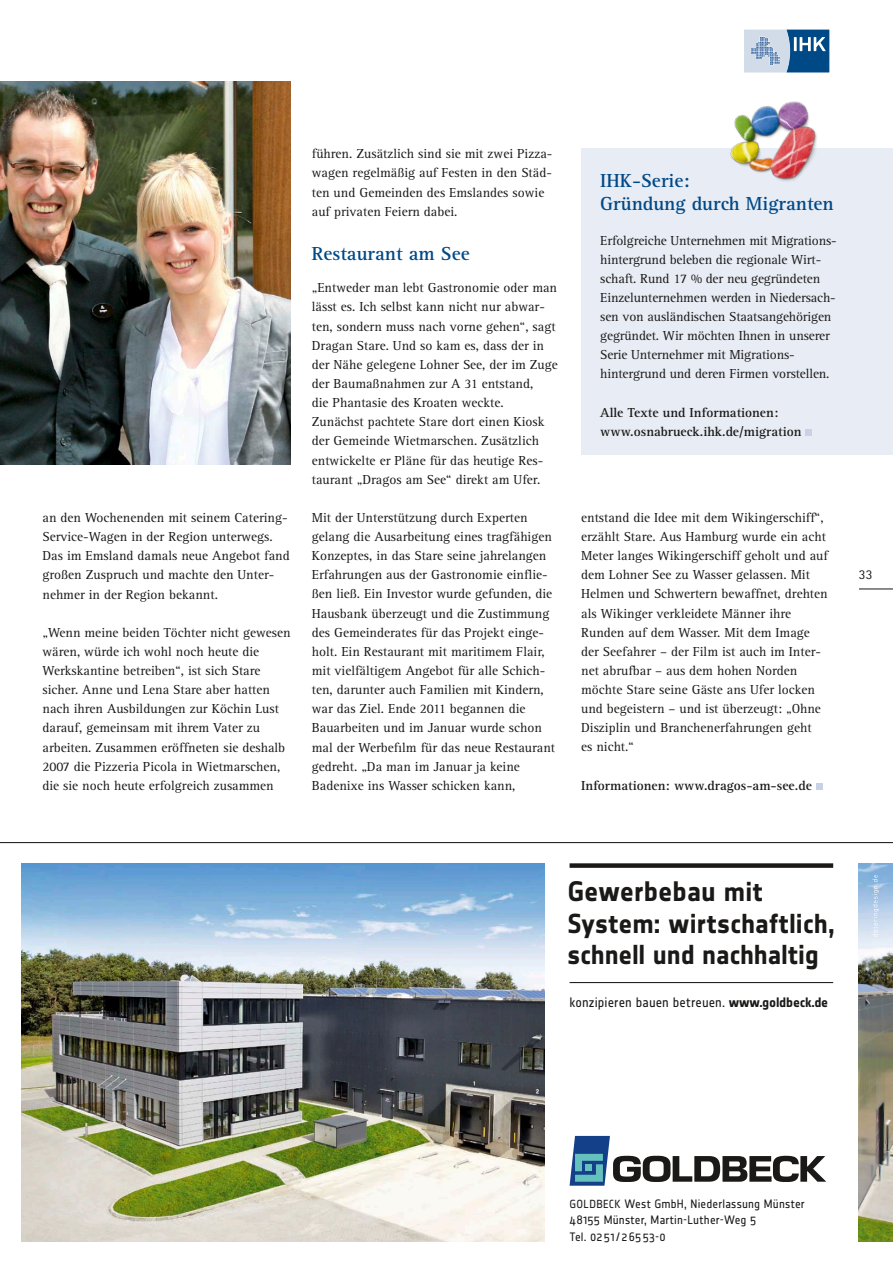
<style>
.page{position:relative;width:893px;height:1263px;background:#fff}
.page>*{position:absolute;margin:0;border:0;box-sizing:border-box;transform-origin:0 0}
.t1{font:700 27.75px "Notes";color:#1a1918}
.t2{font:700 27px/31.5px "Notes";color:#1a1918}
.t3{font:700 19.5px/22.5px "Rotis Serif Std";color:#004987}
.t4{font:13.5px/19.2px "Rotis Serif Std";color:#1a1918}
.t5{font:700 13.5px/19.2px "Rotis Serif Std";color:#1a1918}
.t6{font:13.5px "Notes";letter-spacing:.005em;color:#1a1918}
.t7{font:13.5px "Rotis Sans Serif Std";color:#1a1918}
.t8{font:12px/16.5px "Notes";letter-spacing:.015em;color:#1a1918}
.s1{font-size:27px}
.s2{font-weight:700}
.s3{font-size:11.55px}
</style>
<div class="page">
<svg style="left:744px;top:30px;width:85px;height:42px;background:#769bbe"></svg>
<div style="left:581px;top:149px;width:312px;height:306px;background:#e8ecf4"></div>
<div style="left:805px;top:429px;width:7px;height:7px;background:#c9d1e6"></div>
<hr style="left:859px;top:589px;width:34px;height:1px;background:#1a1918">
<img style="left:709px;top:72px;width:133px;height:109px">
<img style="left:0;top:82px;width:291px;height:383px">
<div style="left:816px;top:783px;width:6px;height:7px;background:#c9d1e6"></div>
<img style="left:859px;top:863px;width:34px;height:379px">
<hr style="left:570px;top:982px;width:263px;height:1px;background:#1a1918">
<div style="left:570px;top:863px;width:263px;height:5px;background:#1a1918"></div>
<svg style="left:872px;top:875px;width:7px;height:62px"></svg>
<img style="left:21px;top:863px;width:523px;height:379px">
<svg style="left:570px;top:1136px;width:256px;height:50px"></svg>
<hr style="left:0;top:842px;width:893px;height:1px;background:#1a1918">
<p class="t4" style="left:43px;top:508px;width:249px">an den Wochenenden mit seinem Catering-Service-Wagen in der Region unterwegs.<br>Das im Emsland damals neue Angebot fand großen Zuspruch und machte den Unter&shy;nehmer in der Region bekannt.</p>
<p class="t4" style="left:43px;top:623px;width:250px">„Wenn meine beiden Töchter nicht gewesen wären, würde ich wohl noch heute die Werkskantine betreiben“, ist sich Stare sicher. Anne und Lena Stare aber hatten nach ihren Ausbildungen zur Köchin Lust darauf, gemeinsam mit ihrem Vater zu arbeiten. Zusammen eröffneten sie deshalb 2007 die Pizzeria Picola in Wietmarschen, die sie noch heute erfolgreich zusammen</p>
<p class="t4" style="left:312px;top:145px;width:242px">führen. Zusätzlich sind sie mit zwei Pizza&shy;wagen regelmäßig auf Festen in den Städ&shy;ten und Gemeinden des Emslandes sowie auf privaten Feiern dabei.</p>
<p class="t3" style="left:312px;top:242px;width:159px">Restaurant am See</p>
<p class="t4" style="left:312px;top:279px;width:248px">„Entweder man lebt Gastronomie oder man lässt es. Ich selbst kann nicht nur abwar&shy;ten, sondern muss nach vorne gehen“, sagt Dragan Stare. Und so kam es, dass der in der Nähe gelegene Lohner See, der im Zuge der Baumaßnahmen zur A 31 entstand,<br>die Phantasie des Kroaten weckte.<br>Zunächst pachtete Stare dort einen Kiosk der Gemeinde Wietmarschen. Zusätzlich entwickelte er Pläne für das heutige Res&shy;taurant „Dragos am See“ direkt am Ufer.</p>
<p class="t4" style="left:312px;top:508px;width:245px">Mit der Unterstützung durch Experten gelang die Ausarbeitung eines tragfähigen Konzeptes, in das Stare seine jahrelangen Erfahrungen aus der Gastronomie einflie&shy;ßen ließ. Ein Investor wurde gefunden, die Hausbank überzeugt und die Zustimmung des Gemeinderates für das Projekt einge&shy;holt. Ein Restaurant mit maritimem Flair, mit vielfältigem Angebot für alle Schich&shy;ten, darunter auch Familien mit Kindern, war das Ziel. Ende 2011 begannen die Bauarbeiten und im Januar wurde schon mal der Werbefilm für das neue Restaurant gedreht. „Da man im Januar ja keine Badenixe ins Wasser schicken kann,</p>
<p class="t4" style="left:581px;top:508px;width:248px">entstand die Idee mit dem Wikingerschiff“, erzählt Stare. Aus Hamburg wurde ein acht Meter langes Wikingerschiff geholt und auf dem Lohner See zu Wasser gelassen. Mit Helmen und Schwertern bewaffnet, drehten als Wikinger verkleidete Männer ihre Runden auf dem Wasser. Mit dem Image der Seefahrer – der Film ist auch im Inter&shy;net abrufbar – aus dem hohen Norden möchte Stare seine Gäste ans Ufer locken und begeistern – und ist überzeugt: „Ohne Disziplin und Branchenerfahrungen geht<br>es nicht.“</p>
<p class="t3" style="left:600px;top:170px;width:235px">IHK-Serie:<br>Gründung durch Migranten</p>
<p class="t4" style="left:600px;top:231px;width:238px">Erfolgreiche Unternehmen mit Migrations&shy;hintergrund beleben die regionale Wirt&shy;schaft. Rund 17 % der neu gegründeten Einzelunternehmen werden in Niedersach&shy;sen von ausländischen Staatsangehörigen gegründet. Wir möchten Ihnen in unserer Serie Unternehmer mit Migrations&shy;hintergrund und deren Firmen vorstellen.</p>
<p class="t5" style="left:600px;top:403px;width:203px">Alle Texte und Informationen: www.osnabrueck.ihk.de/migration</p>
<p class="t5" style="left:581px;top:776px;width:232px">Informationen: www.dragos-am-see.de</p>
<p class="t7" style="left:859px;top:567px;width:15px">33</p>
<p class="t1" style="left:567px;top:876px;width:196px">Gewerbebau <span class="s1">mit</span></p>
<p class="t2" style="left:567px;top:907px;width:269px">System: wirtschaftlich, schnell und nachhaltig</p>
<p class="t6" style="left:570px;top:995px;width:260px">konzipieren bauen betreuen. <span class="s2">www.goldbeck.de</span></p>
<p class="t8" style="left:570px;top:1195px;width:237px"><span class="s3">GOLDBECK</span> West GmbH, Niederlassung Münster<br>48155 Münster, Martin-Luther-Weg 5<br>Tel. 0251/26553-0</p>
</div>
